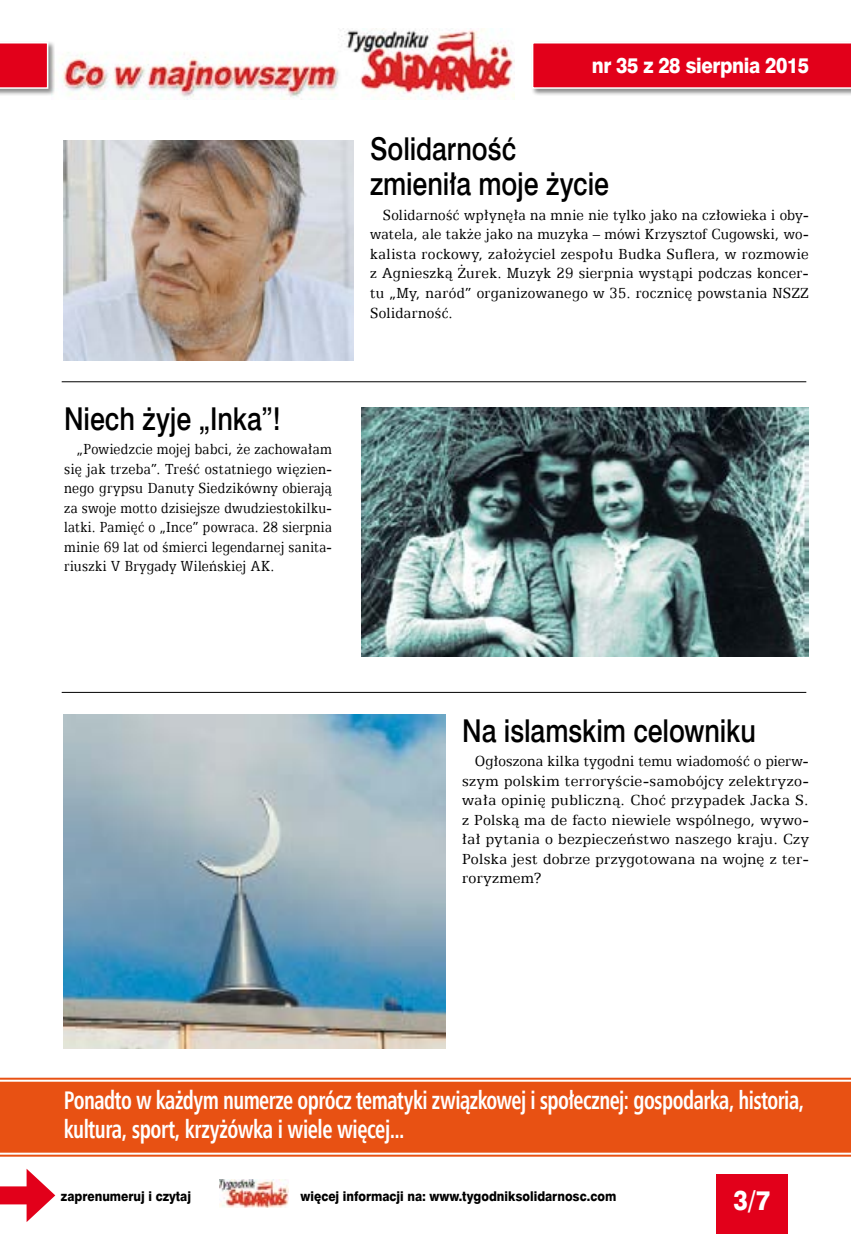
<style>
.page{position:relative;width:851px;height:1234px;background:#fff}
.page>*{position:absolute;margin:0;border:0;box-sizing:border-box;transform-origin:0 0}
.t1{font:31.5px/34.5px "Swis 721 Md EU";letter-spacing:-.005em;color:#000;scale:.85 1}
.t2{font:27px "Swis 721 Hv EU";color:#fff;scale:.9 1}
.t3{font:700 25.5px/28.5px "Humnst 777 Cn EU";letter-spacing:-.025em;color:#fff;scale:.82 1}
.t4{font:21.3px "Swis 721 Hv EU";letter-spacing:-.02em;color:#fff;scale:.9 1}
.t5{font:16.5px/19.5px "Egyptian 505 EU";letter-spacing:.025em;color:#000;text-align:justify;scale:.9 1}
.t6{font:16.5px/19.5px "Egyptian 505 EU";letter-spacing:.025em;color:#000;text-align:justify;scale:.91 1}
.t7{font:16.5px/19.5px "Egyptian 505 EU";letter-spacing:.025em;color:#000;text-align:justify;scale:.85 1}
.t8{font:13.5px "Swis 721 Hv EU";color:#000;scale:.9 1}
</style>
<div class="page">
<div style="left:716px;top:1174px;width:72px;height:59px;background:#e2001a"></div>
<img style="left:219px;top:1179px;width:70px;height:27px">
<div style="left:0;top:1186px;width:38px;height:18px;background:#e2001a"></div>
<svg style="left:27px;top:1169px;width:28px;height:52px"></svg>
<svg style="left:0;top:1077px;width:850px;height:80px;background:#ef8c63"></svg>
<div style="left:0;top:1079px;width:850px;height:75px;background:#e85113"></div>
<hr style="left:62px;top:381px;width:744px;height:1px;background:#000">
<hr style="left:62px;top:692px;width:744px;height:1px;background:#000">
<img style="left:61px;top:28px;width:453px;height:72px">
<div style="left:531px;top:41px;width:319px;height:54px;background:#000;opacity:.45"></div>
<svg style="left:531px;top:42px;width:319px;height:47px;background:#e3122a"></svg>
<div style="left:0;top:41px;width:55px;height:54px;background:#000;opacity:.45"></div>
<svg style="left:0;top:42px;width:48px;height:47px;background:#e4162d"></svg>
<img style="left:64px;top:140px;width:289px;height:220px">
<img style="left:361px;top:407px;width:447px;height:249px">
<img style="left:64px;top:714px;width:381px;height:333px">
<p class="t4" style="left:591px;top:52px;width:243px">nr 35 z 28 sierpnia 2015</p>
<h1 class="t1" style="left:64px;top:403px;width:256px">Niech żyje „Inka”!</h1>
<p class="t7" style="left:64px;top:439px;width:316px;text-indent:13px">„Powiedzcie mojej babci, że zachowałam się jak trzeba”. Treść ostatniego więzien&shy;nego grypsu Danuty Siedzikówny obierają za swoje motto dzisiejsze dwudziestokilku&shy;latki. Pamięć o „Ince” powraca. 28 sierpnia minie 69 lat od śmierci legendarnej sanita&shy;riuszki V Brygady Wileńskiej AK.</p>
<h1 class="t1" style="left:370px;top:133px;width:282px">Solidarność zmieniła moje życie</h1>
<p class="t5" style="left:370px;top:205px;width:488px;text-indent:13px">Solidarność wpłynęła na mnie nie tylko jako na człowieka i oby&shy;watela, ale także jako na muzyka – mówi Krzysztof Cugowski, wo&shy;kalista rockowy, założyciel zespołu Budka Suflera, w rozmowie z Agnieszką Żurek. Muzyk 29 sierpnia wystąpi podczas koncer&shy;tu „My, naród” organizowanego w 35. rocznicę powstania NSZZ Solidarność.</p>
<h1 class="t1" style="left:462px;top:715px;width:347px">Na islamskim celowniku</h1>
<p class="t6" style="left:462px;top:751px;width:382px;text-indent:13px">Ogłoszona kilka tygodni temu wiadomość o pierw&shy;szym polskim terroryście-samobójcy zelektryzo&shy;wała opinię publiczną. Choć przypadek Jacka S. z Polską ma de facto niewiele wspólnego, wywo&shy;łał pytania o bezpieczeństwo naszego kraju. Czy Polska jest dobrze przygotowana na wojnę z ter&shy;roryzmem?</p>
<h3 class="t3" style="left:64px;top:1085px;width:904px">Ponadto w każdym numerze oprócz tematyki związkowej i społecznej: gospodarka, historia, kultura, sport, krzyżówka i wiele więcej...</h3>
<p class="t8" style="left:61px;top:1187px;width:146px">zaprenumeruj i czytaj</p>
<p class="t8" style="left:300px;top:1187px;width:352px">więcej informacji na: www.tygodniksolidarnosc.com</p>
<h2 class="t2" style="left:733px;top:1183px;width:42px">3/7</h2>
</div>
